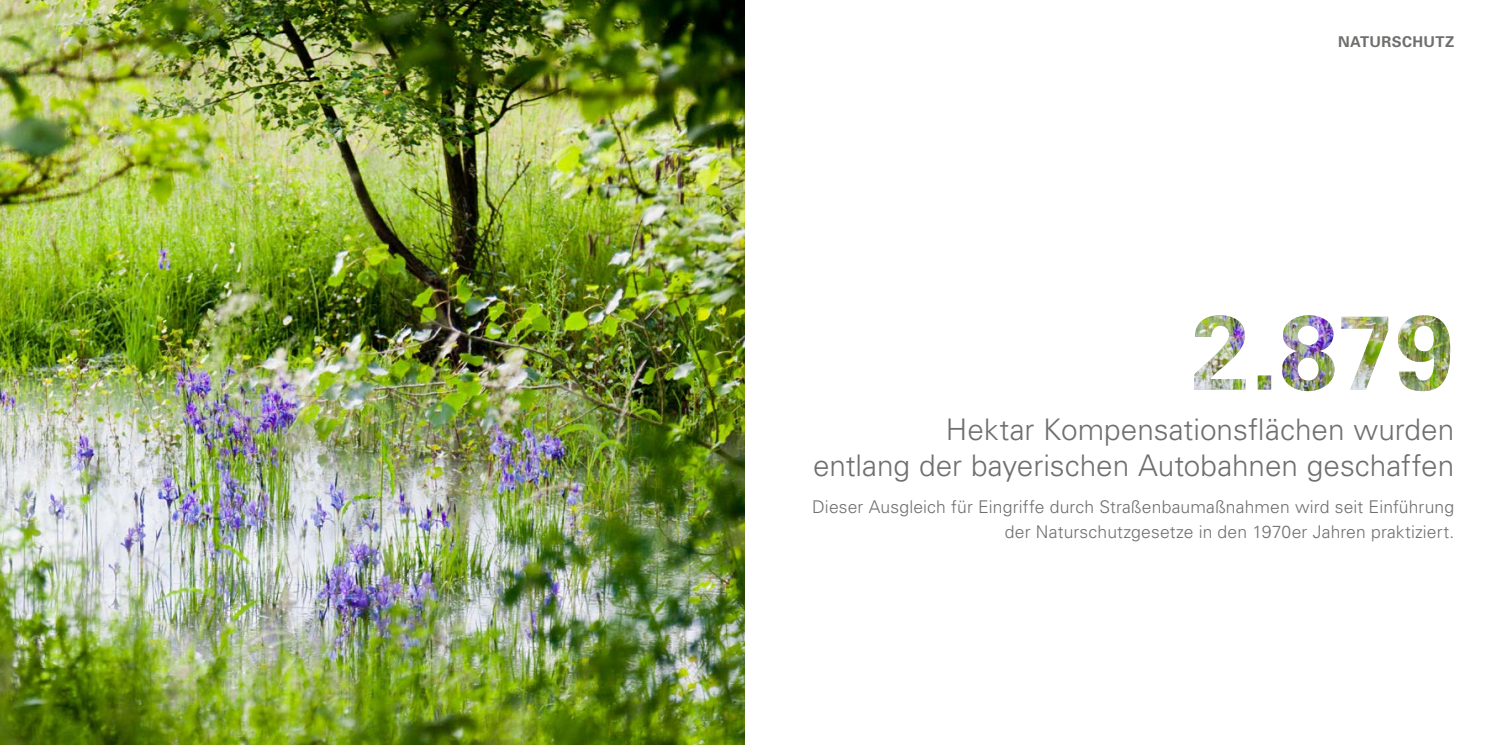
<style>
.page{position:relative;width:1489px;height:745px;background:#fff}
.page>*{position:absolute;margin:0;border:0;box-sizing:border-box;transform-origin:0 0}
.Headline_70k_links{font:300 29.75px/36.8px "Univers";color:#6f6f6e;text-align:right}
.Copy_70_k_links{font:300 17.5px/24.5px "Univers";letter-spacing:.01em;color:#6f6f6e;text-align:right}
.t1{font:700 14.88px "Univers";letter-spacing:.025em;color:#6f6f6e}
.s1{color:#fff}
</style>
<div class="page">
<img style="left:1194px;top:315px;width:255px;height:76px">
<img style="left:0;top:0;width:744px;height:744px">
<p class="t1" style="left:1337px;top:32px;width:118px">NATURSCHUTZ</p>
<p class="Headline_70k_links" style="left:813px;top:409px;width:642px"><span class="s1">2879</span> Hektar Kompensationsflächen wurden entlang der bayerischen Autobahnen geschaffen</p>
<p class="Copy_70_k_links" style="left:812px;top:494px;width:643px">Dieser Ausgleich für Eingriffe durch Straßenbaumaßnahmen wird seit Einführung der Naturschutzgesetze in den 1970er Jahren praktiziert.</p>
</div>
